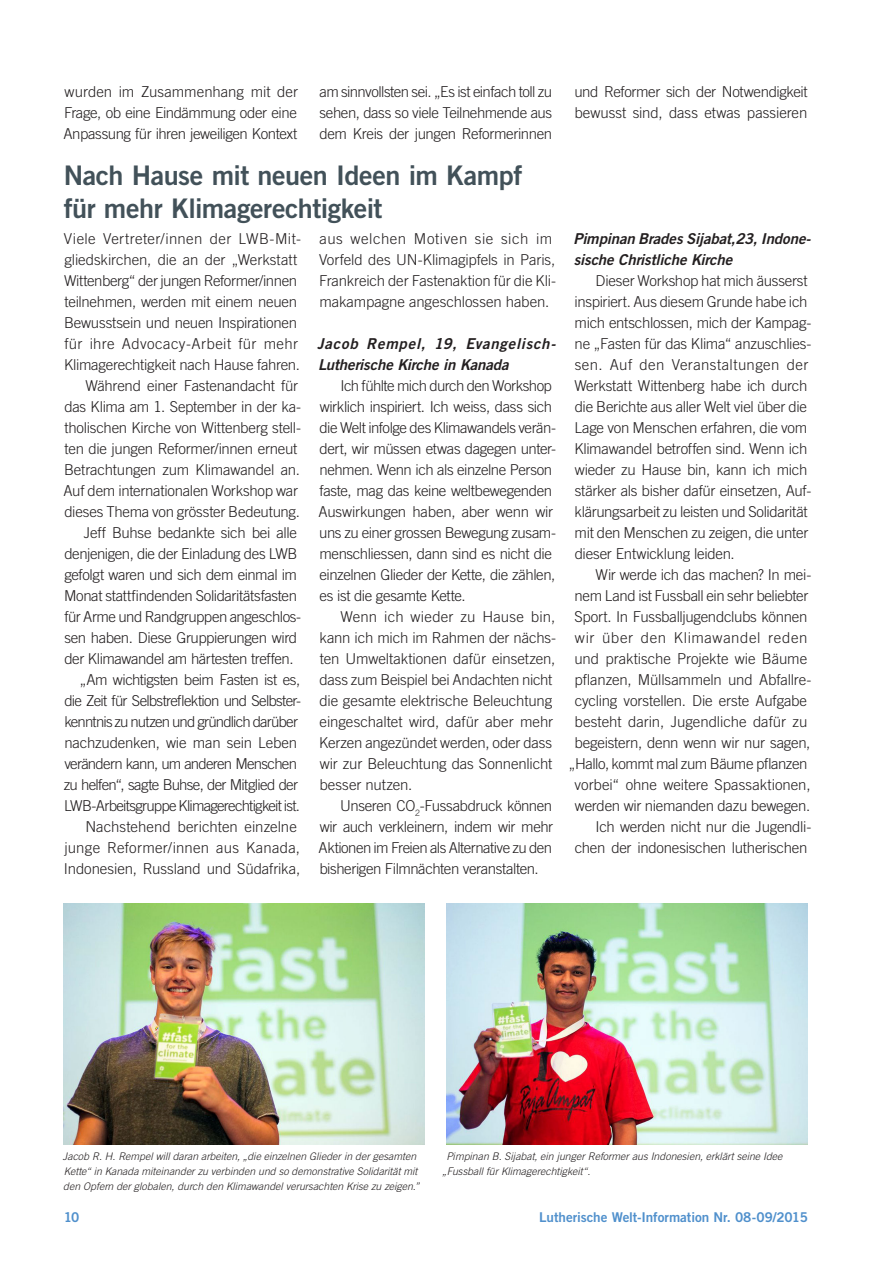
<style>
.page{position:relative;width:893px;height:1263px;background:#fff}
.page>*{position:absolute;margin:0;border:0;box-sizing:border-box;transform-origin:0 0}
.Heading_1_alt{font:27px/33px "Trade Gothic LT Std Bd 2";letter-spacing:-.02em;color:#425159}
.Normal_first{font:300 15px/21px "Trade Gothic LT Std";letter-spacing:-.02em;color:#231f20}
.Normal_first-2{font:300 15px/21px "Trade Gothic LT Std";letter-spacing:-.045em;color:#231f20}
.Normal_first_line_Q{font:15px/21px "Trade Gothic LT Std Bd 2 Obl";letter-spacing:-.005em;color:#231f20}
.Normal_first-3{font:300 15px/21px "Trade Gothic LT Std";color:#231f20}
.t1{font:13.5px "Trade Gothic LT Std Bd 2";letter-spacing:-.005em;color:#5090cc}
.Captions{font:italic 300 10.5px/15px "Trade Gothic LT Std";letter-spacing:.005em;color:#231f20}
</style>
<div class="page">
<img style="left:64px;top:904px;width:360px;height:240px">
<img style="left:446px;top:904px;width:361px;height:240px">
<p class="Normal_first" style="left:64px;top:81px;width:236px;text-align:justify">wurden im Zusammenhang mit der Frage, ob eine Eindämmung oder eine Anpassung für ihren jeweiligen Kontext</p>
<p class="Normal_first" style="left:319px;top:81px;width:234px;text-align:justify">am sinnvollsten sei. „Es ist einfach toll zu sehen, dass so viele Teilnehmende aus dem Kreis der jungen Reformerinnen</p>
<p class="Normal_first" style="left:574px;top:81px;width:235px">und Reformer sich der Notwendigkeit bewusst sind, dass etwas passieren</p>
<p class="Heading_1_alt" style="left:64px;top:159px;width:460px">Nach Hause mit neuen Ideen im Kampf für mehr Klimagerechtigkeit</p>
<p class="Normal_first" style="left:64px;top:228px;width:239px">Viele Vertreter/innen der LWB-Mit&shy;gliedskirchen, die an der „Werkstatt Wittenberg“ der jungen Reformer/innen teilnehmen, werden mit einem neuen Bewusstsein und neuen Inspirationen für ihre Advocacy-Arbeit für mehr Klimagerechtigkeit nach Hause fahren.</p>
<p class="Normal_first" style="left:64px;top:375px;width:239px;text-indent:22px">Während einer Fastenandacht für das Klima am 1. September in der ka&shy;tholischen Kirche von Wittenberg stell&shy;ten die jungen Reformer/innen erneut Betrachtungen zum Klimawandel an.<br>Auf dem internationalen Workshop war dieses Thema von grösster Bedeutung.</p>
<p class="Normal_first" style="left:64px;top:522px;width:238px;text-indent:20px">Jeff Buhse bedankte sich bei alle denjenigen, die der Einladung des LWB gefolgt waren und sich dem einmal im Monat stattfindenden Solidaritätsfasten für Arme und Randgruppen angeschlos&shy;sen haben. Diese Gruppierungen wird der Klimawandel am härtesten treffen.</p>
<p class="Normal_first-2" style="left:64px;top:669px;width:239px;text-indent:16px">„Am wichtigsten beim Fasten ist es, die Zeit für Selbstreflektion und Selbster&shy;kenntnis zu nutzen und gründlich darüber nachzudenken, wie man sein Leben verändern kann, um anderen Menschen zu helfen“, sagte Buhse, der Mitglied der LWB-Arbeitsgruppe Klimagerechtigkeit ist.</p>
<p class="Normal_first-3" style="left:64px;top:816px;width:238px;text-indent:21px">Nachstehend berichten einzelne junge Reformer/innen aus Kanada,<br>Indonesien, Russland und Südafrika,</p>
<p class="Normal_first_line_Q" style="left:574px;top:229px;width:239px">Pimpinan Brades Sijabat,23, Indone&shy;sische Christliche Kirche</p>
<p class="Normal_first" style="left:574px;top:270px;width:238px;text-indent:21px">Dieser Workshop hat mich äusserst inspiriert. Aus diesem Grunde habe ich mich entschlossen, mich der Kampag&shy;ne „Fasten für das Klima“ anzuschlies&shy;sen. Auf den Veranstaltungen der Werkstatt Wittenberg habe ich durch die Berichte aus aller Welt viel über die Lage von Menschen erfahren, die vom Klimawandel betroffen sind. Wenn ich wieder zu Hause bin, kann ich mich stärker als bisher dafür einsetzen, Auf&shy;klärungsarbeit zu leisten und Solidarität mit den Menschen zu zeigen, die unter dieser Entwicklung leiden.</p>
<p class="Normal_first" style="left:569px;top:564px;width:244px;text-align:right">Wir werde ich das machen? In mei&shy;nem Land ist Fussball ein sehr beliebter Sport. In Fussballjugendclubs können wir über den Klimawandel reden und praktische Projekte wie Bäume pflanzen, Müllsammeln und Abfallre&shy;cycling vorstellen. Die erste Aufgabe besteht darin, Jugendliche dafür zu begeistern, denn wenn wir nur sagen, „Hallo, kommt mal zum Bäume pflanzen vorbei“ ohne weitere Spassaktionen, werden wir niemanden dazu bewegen.</p>
<p class="Normal_first" style="left:575px;top:816px;width:238px;text-align:right">Ich werden nicht nur die Jugendli&shy;chen der indonesischen lutherischen</p>
<p class="Normal_first" style="left:319px;top:228px;width:239px">aus welchen Motiven sie sich im Vorfeld des UN-Klimagipfels in Paris, Frankreich der Fastenaktion für die Kli&shy;makampagne angeschlossen haben.</p>
<p class="Normal_first_line_Q" style="left:317px;top:334px;width:240px">Jacob Rempel, 19, Evangelisch-<br>Lutherische Kirche in Kanada</p>
<p class="Normal_first" style="left:319px;top:375px;width:239px;text-indent:22px">Ich fühlte mich durch den Workshop wirklich inspiriert. Ich weiss, dass sich die Welt infolge des Klimawandels verän&shy;dert, wir müssen etwas dagegen unter&shy;nehmen. Wenn ich als einzelne Person faste, mag das keine weltbewegenden Auswirkungen haben, aber wenn wir uns zu einer grossen Bewegung zusam&shy;menschliessen, dann sind es nicht die einzelnen Glieder der Kette, die zählen, es ist die gesamte Kette.</p>
<p class="Normal_first" style="left:319px;top:606px;width:238px;text-indent:21px">Wenn ich wieder zu Hause bin, kann ich mich im Rahmen der nächs&shy;ten Umweltaktionen dafür einsetzen, dass zum Beispiel bei Andachten nicht die gesamte elektrische Beleuchtung eingeschaltet wird, dafür aber mehr Kerzen angezündet werden, oder dass wir zur Beleuchtung das Sonnenlicht besser nutzen.</p>
<p class="Normal_first" style="left:319px;top:795px;width:236px;text-align:justify;text-indent:22px">Unseren CO<sub>2</sub>-Fussabdruck können wir auch verkleinern, indem wir mehr Aktionen im Freien als Alternative zu den bisherigen Filmnächten veranstalten.</p>
<p class="Captions" style="left:63px;top:1149px;width:358px">Jacob R. H. Rempel will daran arbeiten, „die einzelnen Glieder in der gesamten<br>Kette“ in Kanada miteinander zu verbinden und so demonstrative Solidarität mit den Opfern der globalen, durch den Klimawandel verursachten Krise zu zeigen.”</p>
<p class="Captions" style="left:442px;top:1149px;width:342px;text-indent:4px">Pimpinan B. Sijabat, ein junger Reformer aus Indonesien, erklärt seine Idee „Fussball für Klimagerechtigkeit“.</p>
<p class="t1" style="left:64px;top:1208px;width:17px">10</p>
<p class="t1" style="left:539px;top:1208px;width:270px">Lutherische Welt-Information Nr. 08-09/2015</p>
</div>
